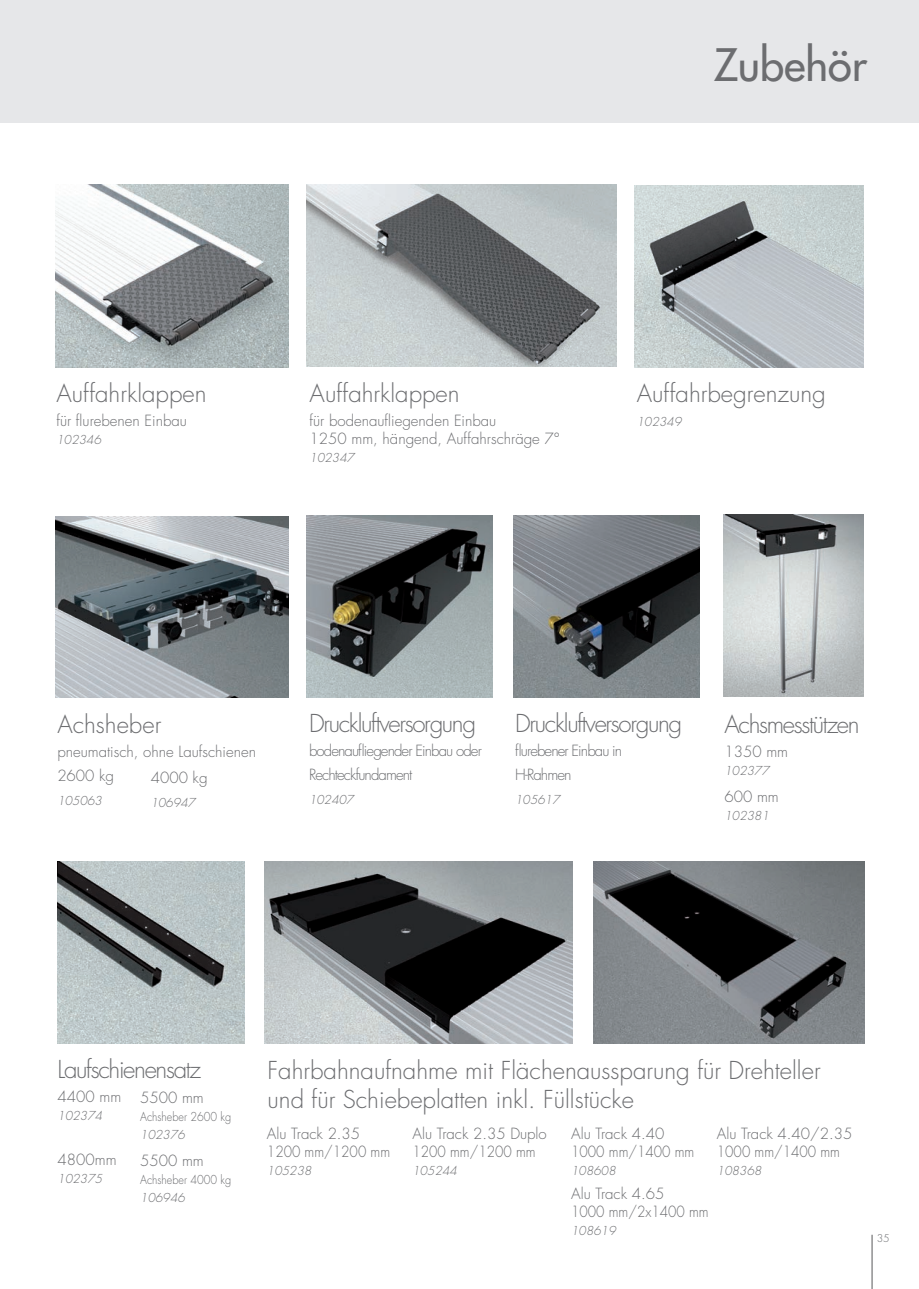
<style>
.page{position:relative;width:919px;height:1289px;background:#fff}
.page>*{position:absolute;margin:0;border:0;box-sizing:border-box;transform-origin:0 0}
.t1{font:43.5px "Futura";color:#6c6d70}
.t2{font:300 24px/28.8px "Futura";color:#6c6d70}
.t3{font:300 24px "Futura";letter-spacing:-.055em;color:#6c6d70}
.t4{font:300 15px/18px "Futura";color:#6c6d70}
.t5{font:300 15px/24px "Futura";letter-spacing:-.06em;color:#6c6d70}
.t6{font:italic 300 12px "Futura";color:#6c6d70}
.t7{font:300 12px "Futura";color:#6c6d70;scale:.9 1}
.t8{font:300 10.5px "Futura";color:#6c6d70}
</style>
<div class="page">
<div style="left:0;top:0;width:918px;height:123px;background:#e6e7e9"></div>
<hr style="left:871px;top:1234px;width:1px;height:54px;background:#57585a">
<img style="left:265px;top:861px;width:307px;height:182px">
<img style="left:593px;top:861px;width:271px;height:182px">
<img style="left:723px;top:515px;width:140px;height:182px">
<img style="left:306px;top:185px;width:310px;height:182px">
<img style="left:55px;top:184px;width:233px;height:183px">
<img style="left:634px;top:185px;width:229px;height:182px">
<img style="left:55px;top:516px;width:233px;height:181px">
<img style="left:57px;top:861px;width:187px;height:182px">
<img style="left:513px;top:515px;width:186px;height:182px">
<img style="left:306px;top:515px;width:186px;height:182px">
<h1 class="t1" style="left:713px;top:37px;width:155px">Zubehör</h1>
<h2 class="t2" style="left:56px;top:379px;width:151px">Auffahrklappen</h2>
<p class="t4" style="left:56px;top:411px;width:132px">für flurebenen Einbau</p>
<p class="t6" style="left:56px;top:432px;width:46px">102346</p>
<h2 class="t2" style="left:309px;top:379px;width:151px">Auffahrklappen</h2>
<p class="t4" style="left:309px;top:411px;width:252px">für bodenaufliegenden Einbau<br>1250 mm, hängend, Auffahrschräge 7°</p>
<p class="t6" style="left:309px;top:450px;width:46px">102347</p>
<h2 class="t2" style="left:636px;top:379px;width:190px">Auffahrbegrenzung</h2>
<p class="t6" style="left:636px;top:414px;width:46px">102349</p>
<h2 class="t2" style="left:57px;top:710px;width:105px">Achsheber</h2>
<p class="t4" style="left:57px;top:740px;width:200px;line-height:24px">pneumatisch, ohne Laufschienen<br>2600 kg</p>
<p class="t6" style="left:57px;top:793px;width:46px">105063</p>
<p class="t4" style="left:151px;top:768px;width:58px">4000 kg</p>
<p class="t6" style="left:151px;top:794px;width:46px">106947</p>
<h2 class="t3" style="left:309px;top:708px;width:168px">Druckluftversorgung</h2>
<p class="t5" style="left:309px;top:738px;width:174px">bodenaufliegender Einbau oder<br>Rechteckfundament</p>
<p class="t6" style="left:309px;top:792px;width:46px">102407</p>
<h2 class="t3" style="left:515px;top:708px;width:168px">Druckluftversorgung</h2>
<p class="t5" style="left:515px;top:738px;width:109px">flurebener Einbau in<br>H-Rahmen</p>
<p class="t6" style="left:515px;top:792px;width:46px">105617</p>
<h2 class="t3" style="left:724px;top:708px;width:136px">Achsmesstützen</h2>
<p class="t4" style="left:724px;top:742px;width:65px">1350 mm</p>
<p class="t6" style="left:724px;top:762px;width:46px">102377</p>
<p class="t4" style="left:724px;top:787px;width:56px">600 mm</p>
<p class="t6" style="left:724px;top:807px;width:46px">102381</p>
<h2 class="t3" style="left:58px;top:1054px;width:145px">Laufschienensatz</h2>
<p class="t4" style="left:58px;top:1088px;width:65px">4400 mm</p>
<p class="t6" style="left:58px;top:1108px;width:46px">102374</p>
<p class="t4" style="left:58px;top:1151px;width:60px">4800mm</p>
<p class="t6" style="left:58px;top:1171px;width:46px">102375</p>
<p class="t4" style="left:140px;top:1088px;width:65px">5500 mm</p>
<p class="t7" style="left:140px;top:1108px;width:103px">Achsheber 2600 kg</p>
<p class="t6" style="left:140px;top:1126px;width:46px">102376</p>
<p class="t4" style="left:140px;top:1151px;width:65px">5500 mm</p>
<p class="t7" style="left:140px;top:1171px;width:103px">Achsheber 4000 kg</p>
<p class="t6" style="left:140px;top:1189px;width:46px">106946</p>
<h2 class="t2" style="left:267px;top:1056px;width:554px">Fahrbahnaufnahme mit Flächenaussparung für Drehteller und für Schiebeplatten inkl. Füllstücke</h2>
<p class="t4" style="left:267px;top:1124px;width:125px">Alu Track 2.35<br>1200 mm/1200 mm</p>
<p class="t6" style="left:267px;top:1162px;width:46px">105238</p>
<p class="t4" style="left:412px;top:1124px;width:136px">Alu Track 2.35 Duplo<br>1200 mm/1200 mm</p>
<p class="t6" style="left:412px;top:1162px;width:46px">105244</p>
<p class="t4" style="left:571px;top:1124px;width:125px">Alu Track 4.40<br>1000 mm/1400 mm</p>
<p class="t6" style="left:571px;top:1162px;width:46px">108608</p>
<p class="t4" style="left:571px;top:1184px;width:139px">Alu Track 4.65<br>1000 mm/2x1400 mm</p>
<p class="t6" style="left:571px;top:1222px;width:46px">108619</p>
<p class="t4" style="left:716px;top:1124px;width:137px">Alu Track 4.40/2.35<br>1000 mm/1400 mm</p>
<p class="t6" style="left:716px;top:1162px;width:46px">108368</p>
<p class="t8" style="left:876px;top:1231px;width:15px">35</p>
</div>
